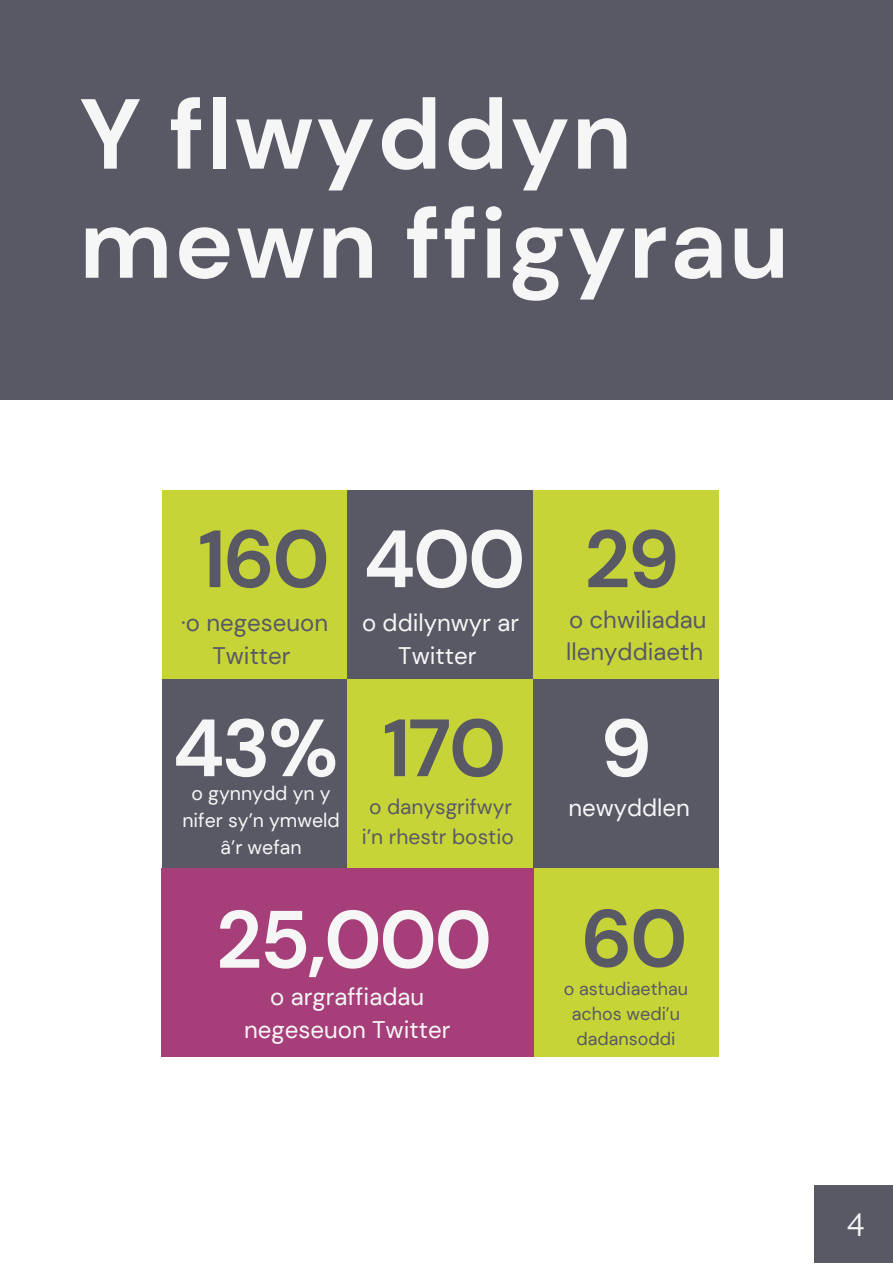
<style>
.page{position:relative;width:893px;height:1264px;background:#fff}
.page>*{position:absolute;margin:0;border:0;box-sizing:border-box;transform-origin:0 0}
.t1{font:700 99.15px/109.1px "DM Sans";letter-spacing:.02em;color:#f7f6f6}
.t2{font:700 81.15px "DM Sans";color:#f7f6f6}
.t3{font:700 81px "DM Sans";letter-spacing:-.03em;color:#585965}
.t4{font:700 81px "DM Sans";color:#f7f6f6}
.t5{font:31.5px "Livvic";color:#f7f6f6}
.t6{font:24px/32.5px "DM Sans";color:#f7f6f6;text-align:center}
.t7{font:24px/32.5px "DM Sans";color:#585965;text-align:center}
.t8{font:21px/29.2px "DM Sans";color:#585965;text-align:center}
.t9{font:19.5px/27px "DM Sans";color:#f7f6f6;text-align:center}
.t10{font:18px/24.8px "DM Sans";color:#585965;text-align:center}
.s1{color:#f7f6f6}
</style>
<div class="page">
<div style="left:533px;top:868px;width:185px;height:188px;background:#c7d438"></div>
<div style="left:533px;top:679px;width:185px;height:188px;background:#585965"></div>
<div style="left:162px;top:490px;width:185px;height:189px;background:#c7d438"></div>
<div style="left:347px;top:490px;width:186px;height:189px;background:#585965"></div>
<div style="left:162px;top:679px;width:185px;height:188px;background:#585965"></div>
<div style="left:347px;top:679px;width:186px;height:188px;background:#c7d438"></div>
<div style="left:161px;top:868px;width:372px;height:188px;background:#a63f79"></div>
<div style="left:533px;top:490px;width:185px;height:189px;background:#c7d438"></div>
<div style="left:0;top:0;width:892px;height:399px;background:#585965"></div>
<div style="left:813px;top:1184px;width:79px;height:78px;background:#585965"></div>
<p class="t1" style="left:79px;top:80px;width:711px">Y flwyddyn mewn ffigyrau</p>
<p class="t3" style="left:198px;top:507px;width:329px">160 <span class="s1">400</span></p>
<p class="t7" style="left:181px;top:606px;width:148px">·o negeseuon<br>Twitter</p>
<p class="t4" style="left:173px;top:695px;width:167px">43%</p>
<p class="t9" style="left:182px;top:780px;width:159px">o gynnydd yn y nifer sy’n ymweld â’r wefan</p>
<p class="t6" style="left:362px;top:606px;width:158px">o ddilynwyr ar<br>Twitter</p>
<p class="t3" style="left:382px;top:695px;width:125px">170</p>
<p class="t8" style="left:362px;top:792px;width:153px">o danysgrifwyr i’n rhestr bostio</p>
<p class="t2" style="left:216px;top:887px;width:278px">25,000</p>
<p class="t6" style="left:244px;top:980px;width:208px">o argraffiadau negeseuon Twitter</p>
<p class="t3" style="left:584px;top:507px;width:97px">29</p>
<p class="t7" style="left:566px;top:603px;width:142px;text-align:left">o chwiliadau llenyddiaeth</p>
<p class="t4" style="left:600px;top:695px;width:53px">9</p>
<p class="t6" style="left:568px;top:791px;width:123px">newyddlen</p>
<p class="t3" style="left:581px;top:886px;width:108px">60</p>
<p class="t10" style="left:563px;top:976px;width:126px">o astudiaethau achos wedi’u dadansoddi</p>
<p class="t5" style="left:846px;top:1203px;width:20px">4</p>
</div>
